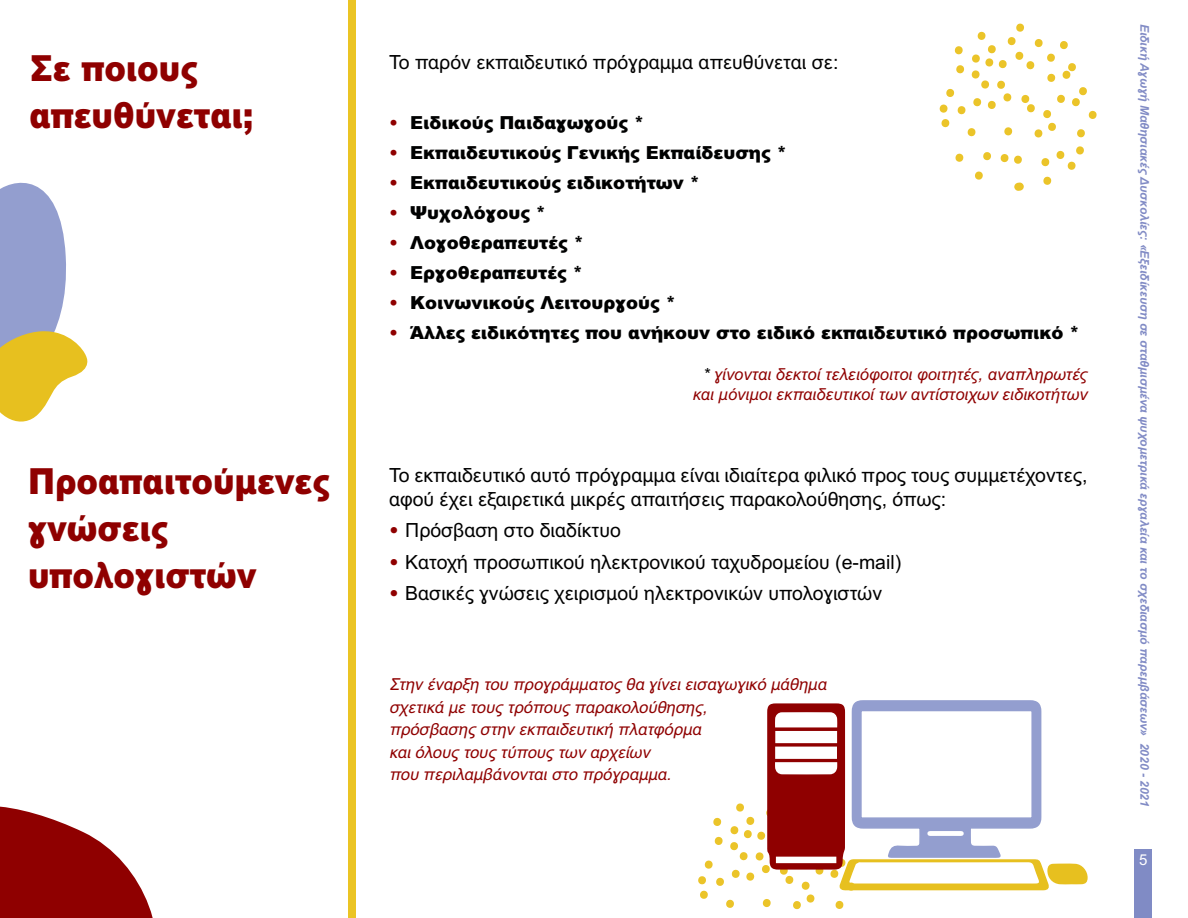
<style>
.page{position:relative;width:1188px;height:918px;background:#fff}
.page>*{position:absolute;margin:0;border:0;box-sizing:border-box;transform-origin:0 0}
.t1{font:900 36px/46.5px "IEP Sans";color:#8f0000;scale:.9 1}
.t2{font:19.5px/23.4px "IEP Sans";color:#000101}
.t3{font:900 18px "IEP Sans";color:#000101}
.t4{font:italic 16.5px/22.5px "IEP Sans";color:#8f0000}
.t5{font:italic 16.5px/19.8px "IEP Sans";color:#8f0000;text-align:right}
.t6{font:15px "IEP Sans";color:#fff}
.t7{font:italic 700 12px "IEP Sans";letter-spacing:-.005em;color:#818bc5}
.s1{color:#8f0000}
.s2{color:#000101}
.s3{font-weight:900;color:#8f0000}
</style>
<div class="page">
<div style="left:1135px;top:849px;width:17px;height:69px;background:#808bc5"></div>
<div style="left:349px;top:0;width:7px;height:918px;background:#ebc424"></div>
<svg style="left:1000px;top:154px;width:22px;height:10px"></svg>
<svg style="left:983px;top:152px;width:8px;height:9px"></svg>
<svg style="left:955px;top:153px;width:9px;height:9px"></svg>
<svg style="left:975px;top:171px;width:8px;height:9px"></svg>
<svg style="left:1014px;top:182px;width:10px;height:9px"></svg>
<svg style="left:939px;top:23px;width:158px;height:115px"></svg>
<svg style="left:1041px;top:146px;width:43px;height:39px"></svg>
<svg style="left:0;top:182px;width:88px;height:240px"></svg>
<svg style="left:698px;top:700px;width:390px;height:210px"></svg>
<svg style="left:0;top:806px;width:153px;height:112px"></svg>
<h1 class="t1" style="left:30px;top:45px;width:251px">Σε ποιους απευθύνεται;</h1>
<h1 class="t1" style="left:28px;top:459px;width:336px">Προαπαιτούμενες γνώσεις υπολογιστών</h1>
<p class="t2" style="left:389px;top:51px;width:451px">Το παρόν εκπαιδευτικό πρόγραμμα απευθύνεται σε:</p>
<p class="t3" style="left:389px;top:111px;width:257px"><span class="s1">•</span> Ειδικούς Παιδαγωγούς *</p>
<p class="t3" style="left:389px;top:141px;width:399px"><span class="s1">•</span> Εκπαιδευτικούς Γενικής Εκπαίδευσης *</p>
<p class="t3" style="left:389px;top:171px;width:312px"><span class="s1">•</span> Εκπαιδευτικούς ειδικοτήτων *</p>
<p class="t3" style="left:389px;top:201px;width:158px"><span class="s1">•</span> Ψυχολόγους *</p>
<p class="t3" style="left:389px;top:231px;width:196px"><span class="s1">•</span> Λογοθεραπευτές *</p>
<p class="t3" style="left:389px;top:261px;width:195px"><span class="s1">•</span> Εργοθεραπευτές *</p>
<p class="t3" style="left:389px;top:291px;width:288px"><span class="s1">•</span> Κοινωνικούς Λειτουργούς *</p>
<p class="t3" style="left:389px;top:321px;width:692px"><span class="s1">•</span> Άλλες ειδικότητες που ανήκουν στο ειδικό εκπαιδευτικό προσωπικό *</p>
<p class="t5" style="left:693px;top:365px;width:396px"><span class="s2">*</span> γίνονται δεκτοί τελειόφοιτοι φοιτητές, αναπληρωτές και μόνιμοι εκπαιδευτικοί των αντίστοιχων ειδικοτήτων</p>
<p class="t2" style="left:389px;top:464px;width:700px">Το εκπαιδευτικό αυτό πρόγραμμα είναι ιδιαίτερα φιλικό προς τους συμμετέχοντες, αφού έχει εξαιρετικά μικρές απαιτήσεις παρακολούθησης, όπως:</p>
<p class="t2" style="left:389px;top:519px;width:233px"><span class="s3">•</span> Πρόσβαση στο διαδίκτυο</p>
<p class="t2" style="left:389px;top:551px;width:514px"><span class="s3">•</span> Κατοχή προσωπικού ηλεκτρονικού ταχυδρομείου (e-mail)</p>
<p class="t2" style="left:389px;top:582px;width:495px"><span class="s3">•</span> Βασικές γνώσεις χειρισμού ηλεκτρονικών υπολογιστών</p>
<p class="t4" style="left:389px;top:674px;width:443px">Στην έναρξη του προγράμματος θα γίνειεισαγωγικό μάθημα σχετικά με τους τρόπους παρακολούθησης,<br>πρόσβασης στην εκπαιδευτική πλατφόρμα<br>καιόλους τους τύπους των αρχείων<br>που περιλαμβάνονταιστο πρόγραμμα.</p>
<p class="t7" style="left:1152px;top:24px;width:785px;rotate:90deg">Ειδική Αγωγή Μαθησιακές Δυσκολίες: «Εξειδίκευση σε σταθμισμένα ψυχομετρικά εργαλεία και το σχεδιασμό παρεμβάσεων» 2020 - 2021</p>
<p class="t6" style="left:1139px;top:851px;width:10px">5</p>
</div>
